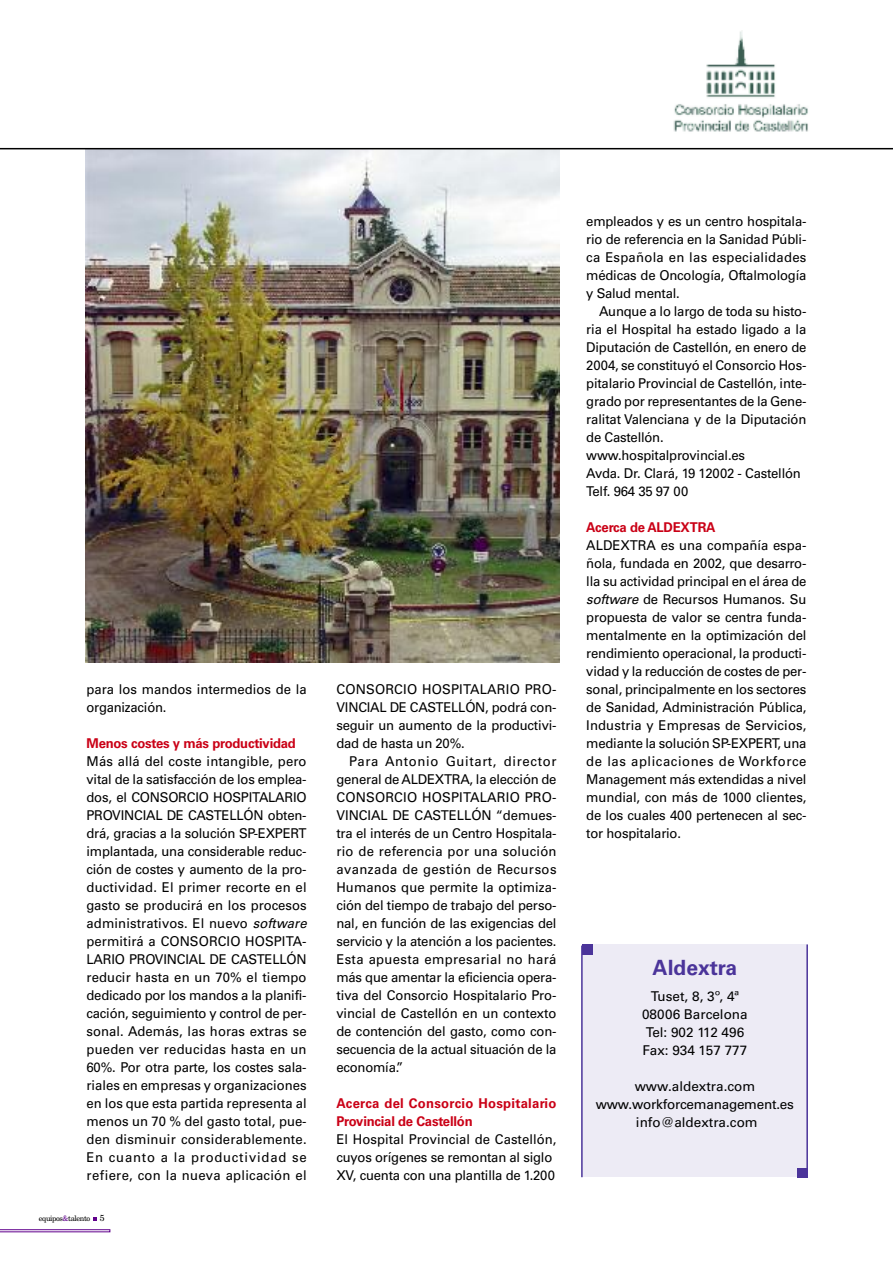
<style>
.page{position:relative;width:893px;height:1263px;background:#fff}
.page>*{position:absolute;margin:0;border:0;box-sizing:border-box;transform-origin:0 0}
.t1{font:700 21px "Univers LT";color:#4b349a}
.t2{font:13.5px/18px "Univers LT";letter-spacing:-.015em;color:#000;text-align:justify}
.t3{font:700 13.5px/18px "Univers LT";letter-spacing:.01em;color:#ca0016}
.t4{font:700 13.5px "Univers LT";letter-spacing:-.015em;color:#ca0016}
.t5{font:7.5px "New Century Schlbk LT";letter-spacing:-.055em;color:#000}
.s1{font-style:italic}
.s2{color:#60008c}
.s3{font-size:8.85px}
</style>
<div class="page">
<svg style="left:0;top:1229px;width:110px;height:3px"></svg>
<div style="left:582px;top:945px;width:226px;height:232px;background:#edebf5"></div>
<hr style="left:581px;top:945px;width:2px;height:232px;background:#4b349a">
<div style="left:582px;top:944px;width:11px;height:11px;background:#4b349a"></div>
<hr style="left:806px;top:944px;width:2px;height:231px;background:#4b349a">
<div style="left:797px;top:1169px;width:11px;height:9px;background:#4b349a"></div>
<img style="left:85px;top:149px;width:475px;height:513px">
<img style="left:673px;top:31px;width:135px;height:101px">
<hr style="left:0;top:148px;width:893px;height:1px;background:#000">
<p class="t2" style="left:87px;top:681px;width:222px">para los mandos intermedios de la organización.</p>
<p class="t4" style="left:87px;top:738px;width:211px">Menos costes y más productividad</p>
<p class="t2" style="left:87px;top:753px;width:222px">Más allá del coste intangible, pero vital de la satisfacción de los emplea&shy;dos, el CONSORCIO HOSPITALARIO PROVINCIAL DE CASTELLÓN obten&shy;drá, gracias a la solución SP-EXPERT implantada, una considerable reduc&shy;ción de costes y aumento de la pro&shy;ductividad. El primer recorte en el gasto se producirá en los procesos administrativos. El nuevo <span class="s1">software </span>permitirá a CONSORCIO HOSPITA-LARIO PROVINCIAL DE CASTELLÓN reducir hasta en un 70% el tiempo dedicado por los mandos a la planifi&shy;cación, seguimiento y control de per&shy;sonal. Además, las horas extras se pueden ver reducidas hasta en un 60%. Por otra parte, los costes sala&shy;riales en empresas y organizaciones en los que esta partida representa al menos un 70 % del gasto total, pue&shy;den disminuir considerablemente.<br>En cuanto a la productividad se refiere, con la nueva aplicación el</p>
<p class="t5" style="left:39px;top:1216px;width:67px">equipos<span class="s2">&amp;</span>talento <span class="s3">5</span></p>
<p class="t2" style="left:336px;top:681px;width:222px">CONSORCIO HOSPITALARIO PRO-VINCIAL DE CASTELLÓN, podrá con&shy;seguir un aumento de la productivi&shy;dad de hasta un 20%.</p>
<p class="t2" style="left:336px;top:753px;width:222px;text-indent:13px">Para Antonio Guitart, director general de ALDEXTRA, la elección de CONSORCIO HOSPITALARIO PRO-VINCIAL DE CASTELLÓN “demues&shy;tra el interés de un Centro Hospitala&shy;rio de referencia por una solución avanzada de gestión de Recursos Humanos que permite la optimiza&shy;ción del tiempo de trabajo del perso&shy;nal, en función de las exigencias del servicio y la atención a los pacientes.<br>Esta apuesta empresarial no hará más que amentar la eficiencia opera&shy;tiva del Consorcio Hospitalario Pro&shy;vincial de Castellón en un contexto de contención del gasto, como con&shy;secuencia de la actual situación de la economía.”</p>
<p class="t3" style="left:336px;top:1095px;width:222px">Acerca del Consorcio Hospitalario<br>Provincial de Castellón</p>
<p class="t2" style="left:336px;top:1131px;width:222px;text-align:left">El Hospital Provincial de Castellón, cuyos orígenes se remontan al siglo<br>XV, cuenta con una plantilla de 1.200</p>
<p class="t2" style="left:586px;top:213px;width:222px">empleados y es un centro hospitala&shy;rio de referencia en la Sanidad Públi&shy;ca Española en las especialidades médicas de Oncología, Oftalmología y Salud mental.</p>
<p class="t2" style="left:586px;top:303px;width:222px;text-align:left;text-indent:13px">Aunque a lo largo de toda su histo&shy;ria el Hospital ha estado ligado a la<br>Diputación de Castellón, en enero de<br>2004, se constituyó el Consorcio Hos&shy;pitalario Provincial de Castellón, inte&shy;grado por representantes de la Gene&shy;ralitat Valenciana y de la Diputación de Castellón. www.hospitalprovincial.es<br>Avda. Dr. Clará, 19 12002 - Castellón<br>Telf. 964 35 97 00</p>
<p class="t4" style="left:586px;top:522px;width:131px">Acerca de ALDEXTRA</p>
<p class="t2" style="left:586px;top:537px;width:222px">ALDEXTRA es una compañía espa&shy;ñola, fundada en 2002, que desarro&shy;lla su actividad principal en el área de <span class="s1">software</span> de Recursos Humanos. Su propuesta de valor se centra funda&shy;mentalmente en la optimización del rendimiento operacional, la producti&shy;vidad y la reducción de costes de per&shy;sonal, principalmente en los sectores de Sanidad, Administración Pública, Industria y Empresas de Servicios, mediante la solución SP-EXPERT, una de las aplicaciones de Workforce Management más extendidas a nivel mundial, con más de 1000 clientes, de los cuales 400 pertenecen al sec&shy;tor hospitalario.</p>
<h1 class="t1" style="left:652px;top:959px;width:86px">Aldextra</h1>
<p class="t2" style="left:642px;top:988px;width:107px;text-align:center">Tuset, 8, 3º, 4ª<br>08006 Barcelona<br>Tel: 902 112 496<br>Fax: 934 157 777</p>
<p class="t2" style="left:596px;top:1078px;width:200px;text-align:center">www.aldextra.com www.workforcemanagement.es info@aldextra.com</p>
</div>
